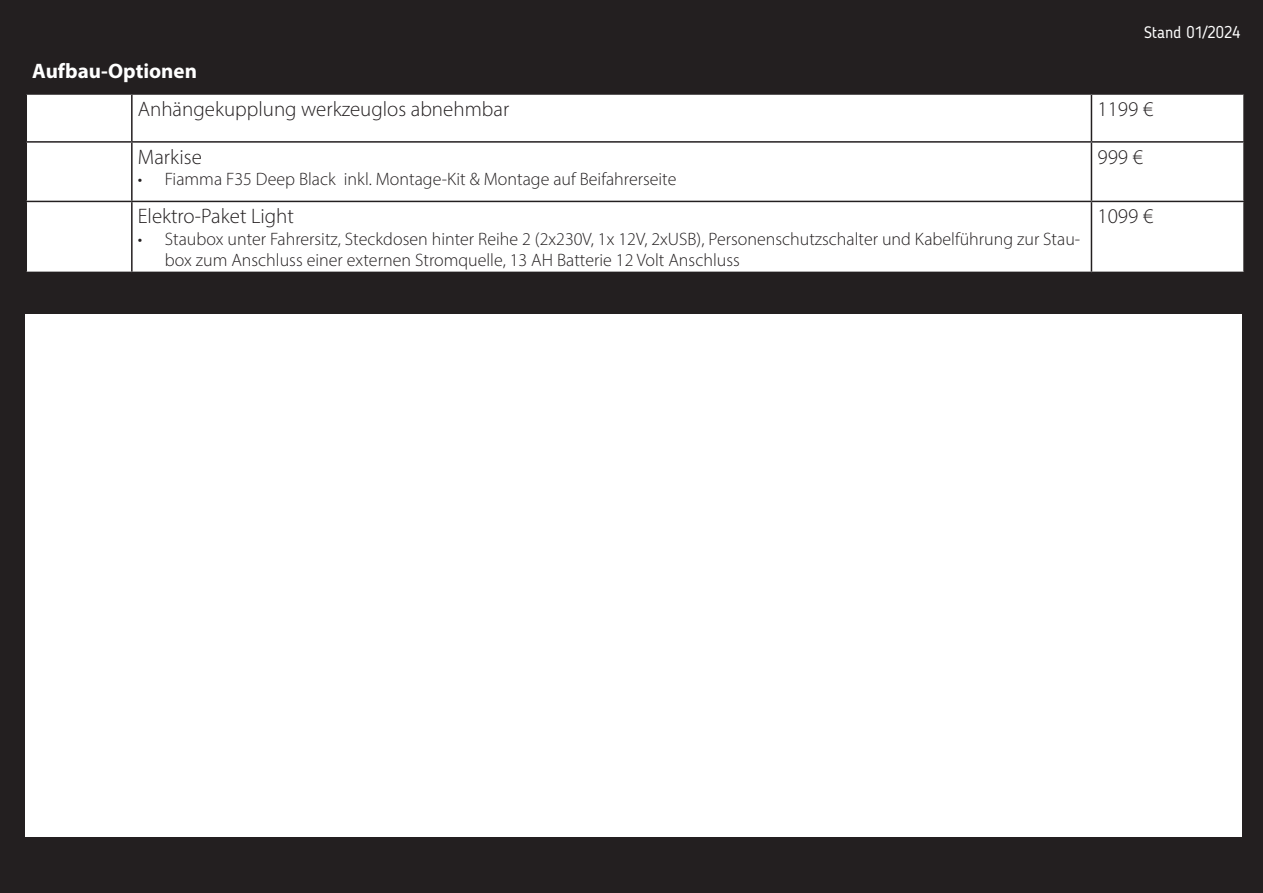
<style>
.page{position:relative;width:1263px;height:893px;background:#fff}
.page>*{position:absolute;margin:0;border:0;box-sizing:border-box;transform-origin:0 0}
.t1{font:300 21px "Myriad Pro";color:#231f20}
.t2{font:700 21px "Myriad Pro";color:#fff}
.t3{font:300 18px/21.6px "Myriad Pro";color:#231f20}
.t4{font:16.5px "Blogger Sans";color:#fff}
</style>
<div class="page">
<div style="left:1px;top:1px;width:1261px;height:891px;background:#231f20"></div>
<div style="left:25px;top:314px;width:1216px;height:523px;background:#fff"></div>
<div style="left:27px;top:95px;width:1216px;height:177px;background:#fff"></div>
<hr style="left:131px;top:95px;width:2px;height:46px;background:#231f20">
<hr style="left:1091px;top:95px;width:1px;height:46px;background:#231f20">
<hr style="left:26px;top:141px;width:106px;height:2px;background:#231f20">
<hr style="left:132px;top:141px;width:959px;height:2px;background:#231f20">
<hr style="left:131px;top:143px;width:2px;height:58px;background:#231f20">
<hr style="left:1091px;top:141px;width:154px;height:2px;background:#231f20">
<hr style="left:1091px;top:143px;width:1px;height:58px;background:#231f20">
<hr style="left:26px;top:201px;width:106px;height:1px;background:#231f20">
<hr style="left:132px;top:201px;width:959px;height:1px;background:#231f20">
<hr style="left:131px;top:202px;width:2px;height:70px;background:#231f20">
<hr style="left:1091px;top:201px;width:154px;height:1px;background:#231f20">
<hr style="left:1091px;top:202px;width:1px;height:70px;background:#231f20">
<p class="t4" style="left:1144px;top:22px;width:98px">Stand 01/2024</p>
<p class="t2" style="left:32px;top:58px;width:166px">Aufbau-Optionen</p>
<p class="t1" style="left:138px;top:96px;width:373px">Anhängekupplung werkzeuglos abnehmbar</p>
<p class="t1" style="left:1097px;top:96px;width:57px">1199 €</p>
<p class="t1" style="left:138px;top:144px;width:66px">Markise</p>
<p class="t3" style="left:138px;top:168px;width:540px">• Fiamma F35 Deep Black inkl. Montage-Kit &amp; Montage auf Beifahrerseite</p>
<p class="t1" style="left:1097px;top:144px;width:47px">999 €</p>
<p class="t1" style="left:138px;top:204px;width:158px">Elektro-Paket Light</p>
<p class="t3" style="left:165px;top:228px;width:917px;text-indent:-27px">• Staubox unter Fahrersitz, Steckdosen hinter Reihe 2 (2x230V, 1x 12V, 2xUSB), Personenschutzschalter und Kabelführung zur Stau&shy;box zum Anschluss einer externen Stromquelle, 13 AH Batterie 12 Volt Anschluss</p>
<p class="t1" style="left:1097px;top:204px;width:57px">1099 €</p>
</div>
